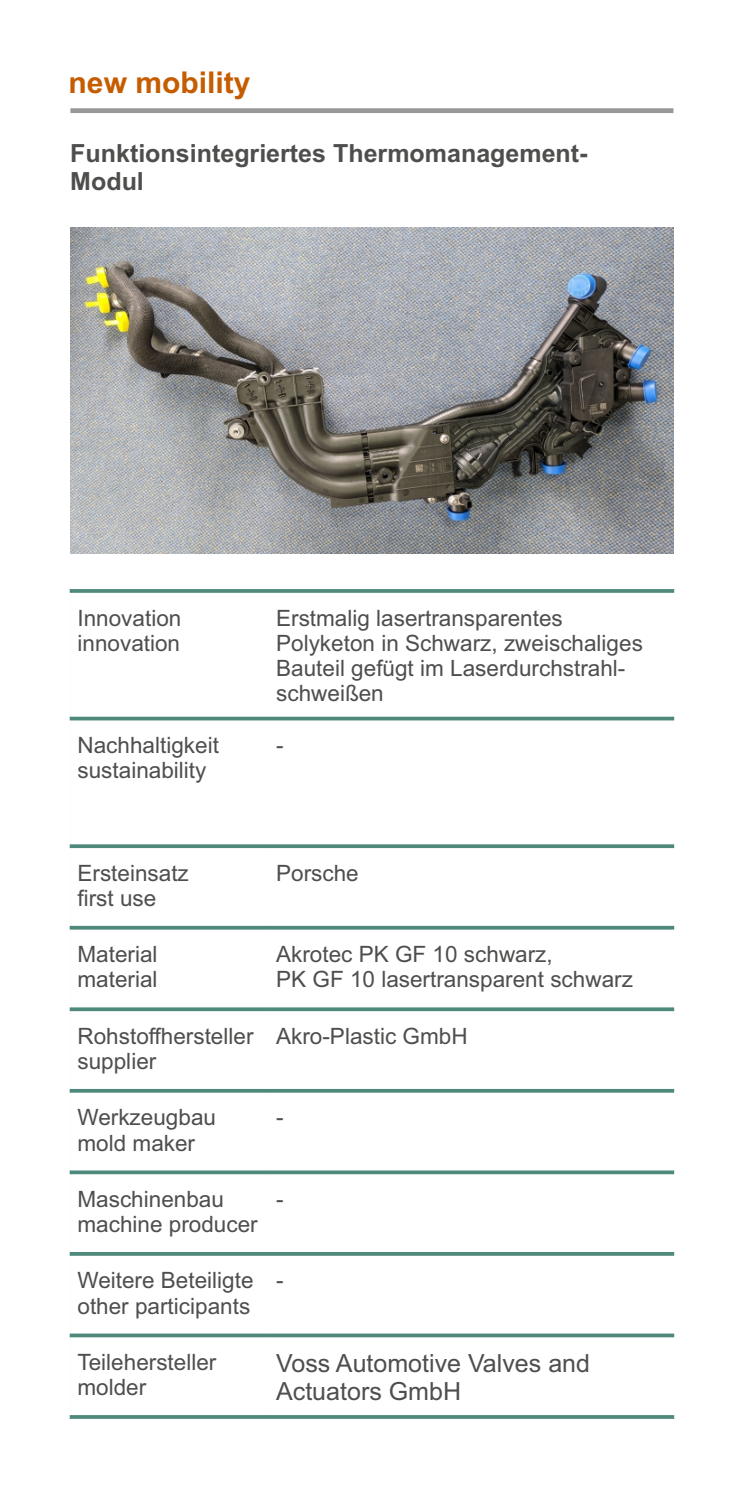
<style>
.page{position:relative;width:745px;height:1489px;background:#fff}
.page>*{position:absolute;margin:0;border:0;box-sizing:border-box;transform-origin:0 0}
.t1{font:700 30px "Arial";color:#c65c00}
.t2{font:700 25px/28px "Arial";color:#4e4e4d}
.t3{font:25px/28px "Arial";color:#4e4e4d}
.t4{font:22.5px/25.2px "Arial";color:#4e4e4d}
</style>
<div class="page">
<div style="left:70px;top:108px;width:603px;height:5px;background:#989899"></div>
<svg style="left:70px;top:1415px;width:603px;height:3px;fill:#4e897c"></svg>
<svg style="left:70px;top:1333px;width:603px;height:4px;fill:#4e897c"></svg>
<hr style="left:70px;top:1252px;width:603px;height:3px;background:#4e897c">
<svg style="left:70px;top:1170px;width:603px;height:4px;fill:#4e897c"></svg>
<hr style="left:70px;top:1089px;width:603px;height:3px;background:#4e897c">
<svg style="left:70px;top:1007px;width:603px;height:4px;fill:#4e897c"></svg>
<svg style="left:70px;top:925px;width:603px;height:4px;fill:#4e897c"></svg>
<svg style="left:70px;top:844px;width:603px;height:4px;fill:#4e897c"></svg>
<svg style="left:70px;top:716px;width:603px;height:4px;fill:#4e897c"></svg>
<svg style="left:70px;top:589px;width:603px;height:4px;fill:#538c80"></svg>
<img style="left:70px;top:228px;width:603px;height:326px">
<h1 class="t1" style="left:69px;top:71px;width:183px">new mobility</h1>
<p class="t2" style="left:70px;top:141px;width:518px">Funktionsintegriertes Thermomanagement-<br>Modul</p>
<p class="t4" style="left:77px;top:607px;width:105px">Innovation innovation</p>
<p class="t4" style="left:276px;top:607px;width:368px">Erstmalig lasertransparentes<br>Polyketon in Schwarz, zweischaliges<br>Bauteil gefügt im Laserdurchstrahl&shy;schweißen</p>
<p class="t4" style="left:77px;top:734px;width:143px">Nachhaltigkeit sustainability</p>
<p class="t4" style="left:276px;top:734px;width:9px">-</p>
<p class="t4" style="left:77px;top:862px;width:113px">Ersteinsatz</p>
<p class="t4" style="left:276px;top:862px;width:84px">Porsche</p>
<p class="t4" style="left:77px;top:887px;width:80px">first use</p>
<p class="t4" style="left:77px;top:943px;width:82px">Material</p>
<p class="t4" style="left:276px;top:943px;width:358px">Akrotec PK GF 10 schwarz,<br>PK GF 10 lasertransparent schwarz</p>
<p class="t4" style="left:77px;top:1025px;width:177px">Rohstoffhersteller supplier</p>
<p class="t4" style="left:276px;top:1025px;width:193px">Akro-Plastic GmbH</p>
<p class="t4" style="left:77px;top:1106px;width:140px">Werkzeugbau mold maker</p>
<p class="t4" style="left:276px;top:1106px;width:9px">-</p>
<p class="t4" style="left:77px;top:1188px;width:182px">Maschinenbau machine producer</p>
<p class="t4" style="left:276px;top:1188px;width:9px">-</p>
<p class="t4" style="left:77px;top:1269px;width:177px">Weitere Beteiligte other participants</p>
<p class="t4" style="left:276px;top:1269px;width:9px">-</p>
<p class="t4" style="left:77px;top:968px;width:82px">material</p>
<p class="t4" style="left:77px;top:1351px;width:140px">Teilehersteller</p>
<p class="t3" style="left:276px;top:1351px;width:315px">Voss Automotive Valves and<br>Actuators GmbH</p>
<p class="t4" style="left:77px;top:1376px;width:70px">molder</p>
</div>
